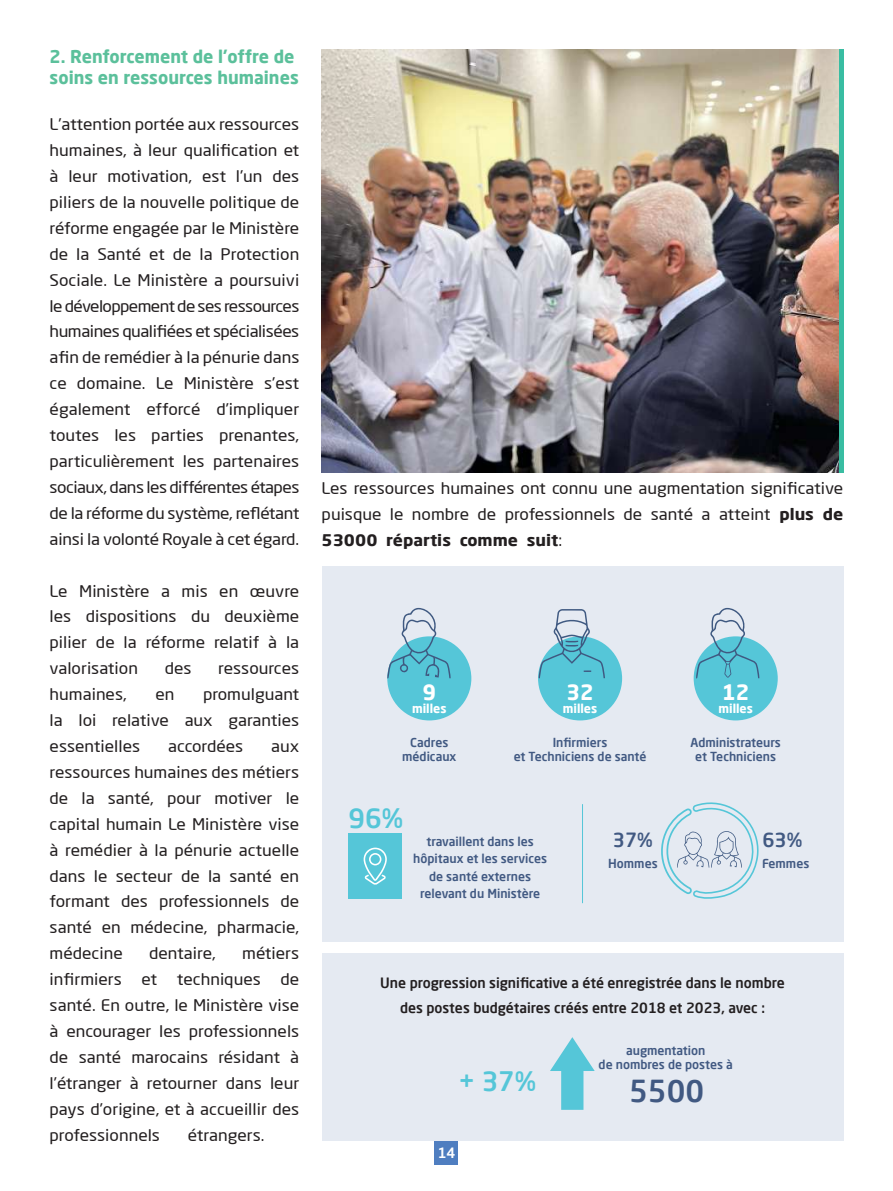
<style>
.page{position:relative;width:893px;height:1191px;background:#fff}
.page>*{position:absolute;margin:0;border:0;box-sizing:border-box;transform-origin:0 0}
.t1{font:500 29.75px "Neo Sans Arabic";color:#415982}
.t2{font:500 26.43px "Neo Sans Arabic";color:#55c6d8}
.t3{font:700 21px "Neo Sans Arabic";color:#fff}
.t4{font:500 19.25px "Neo Sans Arabic";color:#415982}
.t5{font:700 17.5px/21px "Neo Sans Arabic";color:#5bc09b}
.t6{font:15.75px/25.9px "Neo Sans Arabic";color:#231f20;text-align:justify;scale:1.1 1}
.t7{font:500 14px/24.5px "Neo Sans Arabic";color:#231f20;text-align:center}
.t8{font:500 14px "Neo Sans Arabic";color:#fff}
.t9{font:500 12.25px/14px "Neo Sans Arabic";color:#415982;text-align:center}
.t10{font:700 12.25px "Neo Sans Arabic";color:#fff}
.s1{font-weight:700}
</style>
<div class="page">
<div style="left:435px;top:1141px;width:23px;height:23px;background:#4f7ec0"></div>
<img style="left:322px;top:50px;width:517px;height:423px">
<div style="left:322px;top:566px;width:521px;height:376px;background:#e5eaf2"></div>
<div style="left:322px;top:953px;width:521px;height:188px;background:#e5eaf2"></div>
<div style="left:387px;top:636px;width:84px;height:84px;background:#55c6d8;border-radius:50%"></div>
<svg style="left:387px;top:608px;width:64px;height:70px"></svg>
<div style="left:538px;top:636px;width:84px;height:84px;background:#55c6d8;border-radius:50%"></div>
<svg style="left:538px;top:609px;width:67px;height:70px"></svg>
<div style="left:694px;top:636px;width:84px;height:84px;background:#55c6d8;border-radius:50%"></div>
<svg style="left:696px;top:608px;width:63px;height:70px"></svg>
<div style="left:348px;top:833px;width:54px;height:66px;background:#55c6d8"></div>
<svg style="left:364px;top:847px;width:23px;height:38px"></svg>
<hr style="left:582px;top:804px;width:1px;height:99px;background:#55c6d8">
<svg style="left:661px;top:802px;width:98px;height:97px"></svg>
<svg style="left:550px;top:1037px;width:45px;height:72px"></svg>
<hr style="left:839px;top:50px;width:4px;height:423px;background:#39bda2">
<p class="t5" style="left:50px;top:46px;width:251px">2. Renforcement de l’offre de soins en ressources humaines</p>
<p class="t6" style="left:50px;top:112px;width:229px">L’attention portée aux ressources humaines, à leur qualification et à leur motivation, est l’un des piliers de la nouvelle politique de réforme engagée par le Ministère de la Santé et de la Protection Sociale. Le Ministère a poursuivi le développement de ses ressources humaines qualifiées et spécialisées afin de remédier à la pénurie dans ce domaine. Le Ministère s’est également efforcé d’impliquer toutes les parties prenantes, particulièrement les partenaires sociaux, dans les différentes étapes de la réforme du système, reflétant ainsi la volonté Royale à cet égard.</p>
<p class="t6" style="left:50px;top:578px;width:228px">Le Ministère a mis en œuvre les dispositions du deuxième pilier de la réforme relatif à la valorisation</p>
<p class="t6" style="left:165px;top:655px;width:26px">des</p>
<p class="t6" style="left:218px;top:655px;width:75px">ressources</p>
<p class="t6" style="left:50px;top:681px;width:72px">humaines,</p>
<p class="t6" style="left:155px;top:681px;width:19px">en</p>
<p class="t6" style="left:50px;top:681px;width:228px;text-indent:153px">promulguant la loi relative aux garanties essentielles</p>
<p class="t6" style="left:168px;top:733px;width:70px">accordées</p>
<p class="t6" style="left:50px;top:733px;width:229px;text-indent:222px">aux ressources humaines des métiers de la santé, pour motiver le capital humain Le Ministère vise à remédier à la pénurie actuelle dans le secteur de la santé en formant des professionnels de santé en médecine, pharmacie, médecine</p>
<p class="t6" style="left:50px;top:940px;width:228px;text-indent:193px">métiers infirmiers et techniques de santé. En outre, le Ministère vise à encourager les professionnels de santé marocains résidant à l’étranger à retourner dans leur pays d’origine, et à accueillir des professionnels</p>
<p class="t6" style="left:149px;top:940px;width:62px">dentaire,</p>
<p class="t6" style="left:188px;top:1122px;width:71px">étrangers.</p>
<p class="t6" style="left:322px;top:475px;width:476px">Les ressources humaines ont connu une augmentation significative puisque le nombre de professionnels de santé a atteint <span class="s1">plus de 53000 répartis comme suit</span>:</p>
<h3 class="t3" style="left:423px;top:676px;width:15px">9</h3>
<h3 class="t3" style="left:566px;top:676px;width:29px">32</h3>
<h3 class="t3" style="left:722px;top:676px;width:29px">12</h3>
<p class="t10" style="left:412px;top:699px;width:36px">milles</p>
<p class="t10" style="left:563px;top:699px;width:36px">milles</p>
<p class="t10" style="left:718px;top:699px;width:36px">milles</p>
<p class="t9" style="left:402px;top:735px;width:56px">Cadres médicaux</p>
<p class="t9" style="left:514px;top:735px;width:134px">Infirmiers<br>et Techniciens de santé</p>
<p class="t9" style="left:690px;top:735px;width:92px">Administrateurs et Techniciens</p>
<h2 class="t2" style="left:348px;top:798px;width:56px">96%</h2>
<p class="t9" style="left:426px;top:834px;width:109px">travaillent dans les</p>
<p class="t4" style="left:613px;top:825px;width:41px">37%</p>
<p class="t4" style="left:762px;top:825px;width:41px">63%</p>
<p class="t9" style="left:413px;top:850px;width:135px;line-height:17.5px">hôpitaux et les services de santé externes relevant du Ministère</p>
<p class="t9" style="left:608px;top:856px;width:51px">Hommes</p>
<p class="t9" style="left:762px;top:856px;width:49px">Femmes</p>
<p class="t7" style="left:380px;top:971px;width:406px">Une progression significative a été enregistrée dans le nombre des postes budgétaires créés entre 2018 et 2023, avec :</p>
<h2 class="t2" style="left:458px;top:1060px;width:79px">+ 37%</h2>
<p class="t8" style="left:438px;top:1142px;width:19px">14</p>
<p class="t9" style="left:599px;top:1043px;width:136px">augmentation<br>de nombres de postes à</p>
<h1 class="t1" style="left:629px;top:1068px;width:76px">5500</h1>
</div>
